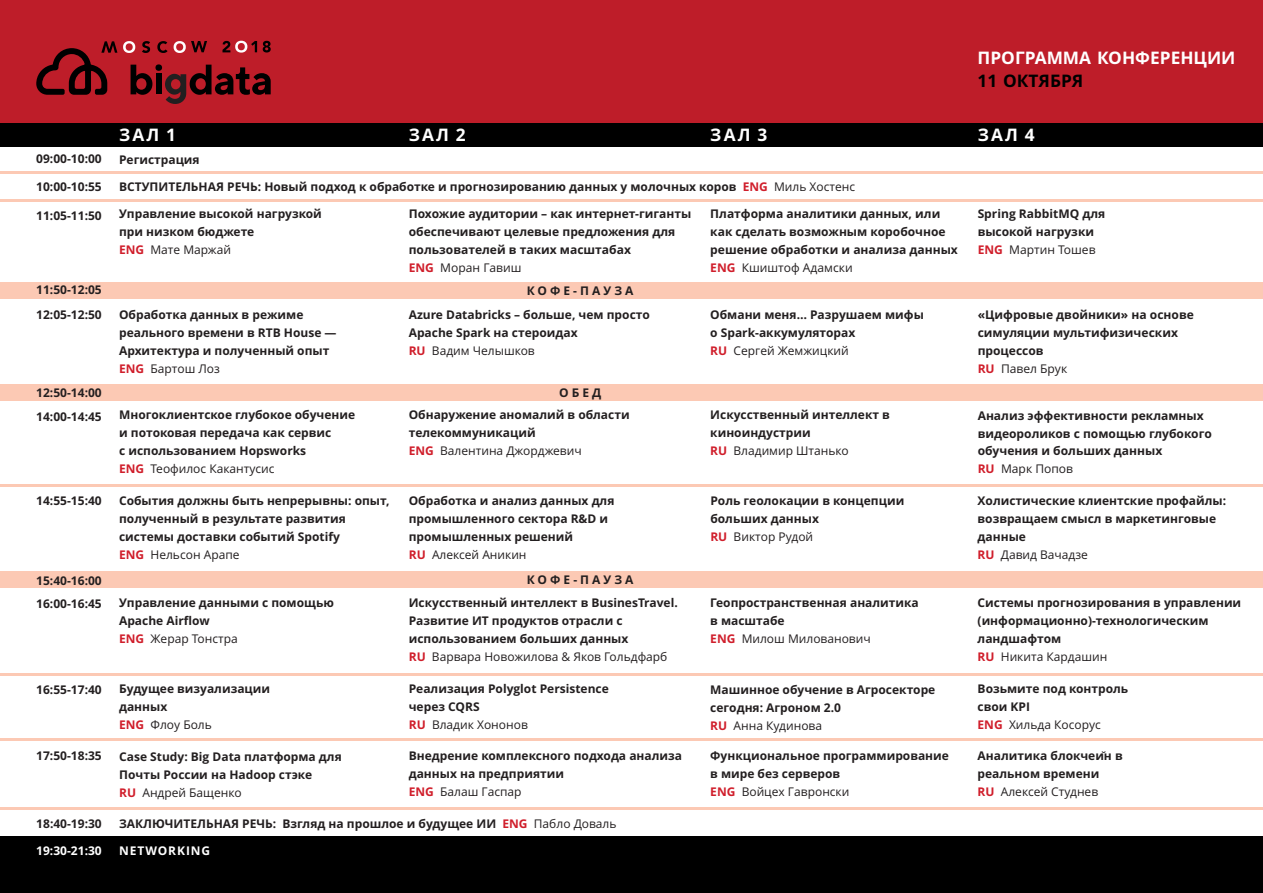
<style>
.page{position:relative;width:1263px;height:893px;background:#fff}
.page>*{position:absolute;margin:0;border:0;box-sizing:border-box;transform-origin:0 0}
.t1{font:700 17.25px/22.8px "Open Sans";color:#fff}
.t2{font:700 12px/18px "Open Sans";color:#231f20}
.t3{font:700 12px "Open Sans";letter-spacing:.08em;color:#fff}
.t4{font:700 12px "Open Sans";letter-spacing:.255em;color:#231f20}
.s1{color:#d01e2b}
.s2{font-weight:400}
.s3{color:#000}
.s4{font-family:"Arial"}
</style>
<div class="page">
<div style="left:0;top:0;width:1263px;height:123px;background:#be1d29"></div>
<div style="left:0;top:282px;width:1263px;height:17px;background:#fcc9b4"></div>
<div style="left:0;top:384px;width:1263px;height:17px;background:#fcc9b4"></div>
<hr style="left:0;top:485px;width:1263px;height:2px;background:#fcc9b4">
<hr style="left:0;top:199px;width:1263px;height:2px;background:#fcc9b4">
<hr style="left:0;top:172px;width:1263px;height:2px;background:#fcc9b4">
<hr style="left:0;top:739px;width:1263px;height:2px;background:#fcc9b4">
<hr style="left:0;top:673px;width:1263px;height:2px;background:#fcc9b4">
<div style="left:0;top:571px;width:1263px;height:17px;background:#fcc9b4"></div>
<div style="left:0;top:837px;width:1263px;height:56px;background:#000"></div>
<div style="left:0;top:123px;width:1263px;height:23px;background:#000"></div>
<hr style="left:0;top:807px;width:1263px;height:2px;background:#fcc9b4">
<svg style="left:131px;top:64px;width:140px;height:40px"></svg>
<svg style="left:123px;top:41px;width:12px;height:12px"></svg>
<svg style="left:142px;top:41px;width:8px;height:12px"></svg>
<svg style="left:157px;top:41px;width:11px;height:12px"></svg>
<svg style="left:174px;top:41px;width:33px;height:12px"></svg>
<svg style="left:36px;top:41px;width:81px;height:54px"></svg>
<svg style="left:222px;top:41px;width:35px;height:12px"></svg>
<svg style="left:263px;top:41px;width:8px;height:12px"></svg>
<p class="t2" style="left:36px;top:150px;width:67px">09:00-10:00</p>
<p class="t1" style="left:119px;top:123px;width:58px">ЗАЛ 1</p>
<p class="t2" style="left:119px;top:150px;width:82px">Регистрация</p>
<p class="t1" style="left:409px;top:123px;width:58px">ЗАЛ 2</p>
<p class="t1" style="left:710px;top:123px;width:58px">ЗАЛ 3</p>
<p class="t2" style="left:36px;top:177px;width:67px">10:00-10:55</p>
<p class="t2" style="left:119px;top:178px;width:737px">ВСТУПИТЕЛЬНАЯ РЕЧЬ: Новый подход к обработке и прогнозированию данных у молочных коров <span class="s1">ENG</span> <span class="s2">Миль Хостенс</span></p>
<p class="t2" style="left:36px;top:206px;width:67px">11:05-11:50</p>
<p class="t2" style="left:119px;top:205px;width:204px">Управление высокой нагрузкой при низком бюджете<br><span class="s1">ENG</span> <span class="s2">Мате Маржай</span></p>
<p class="t2" style="left:409px;top:205px;width:284px">Похожие аудитории – как интернет-гиганты обеспечивают целевые предложения для пользователей в таких масштабах<br><span class="s1">ENG</span> <span class="s2">Моран Гавиш</span></p>
<p class="t2" style="left:36px;top:277px;width:67px;line-height:24.9px">11:50-12:05<br>12:05-12:50</p>
<p class="t2" style="left:119px;top:306px;width:219px">Обработка данных в режиме реального времени в RTB House —<br>Архитектура и полученный опыт<br><span class="s1">ENG</span> <span class="s2">Бартош Лоз</span></p>
<p class="t4" style="left:527px;top:282px;width:108px">КОФЕ-ПАУЗА</p>
<p class="t2" style="left:409px;top:305px;width:243px">Azure Databricks – больше, чем просто<br>Apache Spark на стероидах<br><span class="s1">RU</span> <span class="s2">Вадим Челышков</span></p>
<p class="t2" style="left:36px;top:381px;width:67px;line-height:23.4px">12:50-14:00<br>14:00-14:45</p>
<p class="t2" style="left:119px;top:405px;width:238px">Многоклиентское глубокое обучение и потоковая передача как сервис<br>с использованием Hopsworks<br><span class="s1">ENG</span> <span class="s2">Теофилос Какантусис</span></p>
<p class="t2" style="left:559px;top:383px;width:44px">ОБЕД</p>
<p class="t2" style="left:409px;top:405px;width:222px">Обнаружение аномалий в области телекоммуникаций<br><span class="s1">ENG</span> <span class="s2">Валентина Джорджевич</span></p>
<p class="t2" style="left:36px;top:491px;width:67px">14:55-15:40</p>
<p class="t2" style="left:36px;top:568px;width:67px;line-height:23.1px">15:40-16:00<br>16:00-16:45</p>
<p class="t2" style="left:36px;top:681px;width:67px">16:55-17:40</p>
<p class="t2" style="left:36px;top:747px;width:67px">17:50-18:35</p>
<p class="t2" style="left:119px;top:492px;width:272px">События должны быть непрерывны: опыт, полученный в результате развития системы доставки событий Spotify<br><span class="s1">ENG</span> <span class="s2">Нельсон Арапе</span></p>
<p class="t2" style="left:119px;top:594px;width:216px">Управление данными с помощью<br>Apache Airflow<br><span class="s1">ENG</span> <span class="s2">Жерар Тонстра</span></p>
<p class="t2" style="left:119px;top:680px;width:153px">Будущее визуализации данных<br><span class="s1">ENG</span> <span class="s2">Флоу Боль</span></p>
<p class="t2" style="left:119px;top:747px;width:224px">Case Study: Big Data платформа для<br>Почты России на Hadoop стэке<br><span class="s1">RU</span> <span class="s2">Андрей Бащенко</span></p>
<p class="t2" style="left:409px;top:492px;width:207px">Обработка и анализ данных для промышленного сектора R&amp;D и промышленных решений<br><span class="s1">RU</span> <span class="s2">Алексей Аникин</span></p>
<p class="t4" style="left:527px;top:571px;width:108px">КОФЕ-ПАУЗА</p>
<p class="t2" style="left:409px;top:594px;width:270px">Искусственный интеллект в BusinesTravel.<br>Развитие ИТ продуктов отрасли с использованием больших данных<br><span class="s1">RU</span> <span class="s2">Варвара Новожилова &amp; Яков Гольдфарб</span></p>
<p class="t2" style="left:409px;top:680px;width:202px">Реализация Polyglot Persistence через CQRS<br><span class="s1">RU</span> <span class="s2">Владик Хононов</span></p>
<p class="t2" style="left:409px;top:747px;width:275px">Внедрение комплексного подхода анализа данных на предприятии<br><span class="s1">ENG</span> <span class="s2">Балаш Гаспар</span></p>
<p class="t2" style="left:36px;top:814px;width:67px">18:40-19:30</p>
<p class="t2" style="left:119px;top:814px;width:499px">ЗАКЛЮЧИТЕЛЬНАЯ РЕЧЬ: Взгляд на прошлое и будущее ИИ <span class="s1">ENG</span> <span class="s2">Пабло Доваль</span></p>
<p class="t3" style="left:36px;top:842px;width:67px">19:30-21:30</p>
<p class="t3" style="left:119px;top:842px;width:93px">NETWORKING</p>
<p class="t2" style="left:710px;top:205px;width:249px">Платформа аналитики данных, или как сделать возможным коробочное решение обработки и анализа данных<br><span class="s1">ENG</span> <span class="s2">Кшиштоф Адамски</span></p>
<p class="t2" style="left:710px;top:305px;width:215px">Обмани меня… Разрушаем мифы о Spark-аккумуляторах<br><span class="s1">RU</span> <span class="s2">Сергей Жемжицкий</span></p>
<p class="t2" style="left:710px;top:405px;width:181px">Искусственный интеллект в киноиндустрии<br><span class="s1">RU</span> <span class="s2">Владимир Штанько</span></p>
<p class="t2" style="left:710px;top:491px;width:195px">Роль геолокации в концепции больших данных<br><span class="s1">RU</span> <span class="s2">Виктор Рудой</span></p>
<p class="t2" style="left:710px;top:593px;width:210px">Геопространственная аналитика в масштабе<br><span class="s1">ENG</span> <span class="s2">Милош Милованович</span></p>
<p class="t2" style="left:710px;top:680px;width:227px">Машинное обучение в Агросекторе сегодня: Агроном 2.0<br><span class="s1">RU</span> <span class="s2">Анна Кудинова</span></p>
<p class="t2" style="left:710px;top:747px;width:240px">Функциональное программирование в мире без серверов<br><span class="s1">ENG</span> <span class="s2">Войцех Гавронски</span></p>
<p class="t1" style="left:977px;top:46px;width:259px">ПРОГРАММА КОНФЕРЕНЦИИ<br><span class="s3">11 ОКТЯБРЯ</span></p>
<p class="t1" style="left:978px;top:123px;width:58px">ЗАЛ 4</p>
<p class="t2" style="left:978px;top:205px;width:129px">Spring RabbitMQ для высокой нагрузки<br><span class="s1">ENG</span> <span class="s2">Мартин Тошев</span></p>
<p class="t2" style="left:978px;top:306px;width:218px">«Цифровые двойники» на основе симуляции мультифизических процессов<br><span class="s1">RU</span> <span class="s2">Павел Брук</span></p>
<p class="t2" style="left:978px;top:406px;width:236px">Анализ эффективности рекламных видеороликов с помощью глубокого обучения и больших данных<br><span class="s1">RU</span> <span class="s2">Марк Попов</span></p>
<p class="t2" style="left:977px;top:492px;width:250px">Холистические клиентские профайлы: возвращаем смысл в маркетинговые данные<br><span class="s1">RU</span> <span class="s2">Давид Вачадзе</span></p>
<p class="t2" style="left:977px;top:593px;width:265px">Системы прогнозирования в управлении (информационно)-технологическим ландшафтом<br><span class="s1">RU</span> <span class="s2">Никита Кардашин</span></p>
<p class="t2" style="left:977px;top:680px;width:152px">Возьмите под контроль свои KPI<br><span class="s1">ENG</span> <span class="s2">Хильда Косорус</span></p>
<p class="t2" style="left:977px;top:747px;width:147px">Аналитика блокчеин<span class="s4">̆</span> в реальном времени<br><span class="s1">RU</span> <span class="s2">Алексей Студнев</span></p>
</div>
